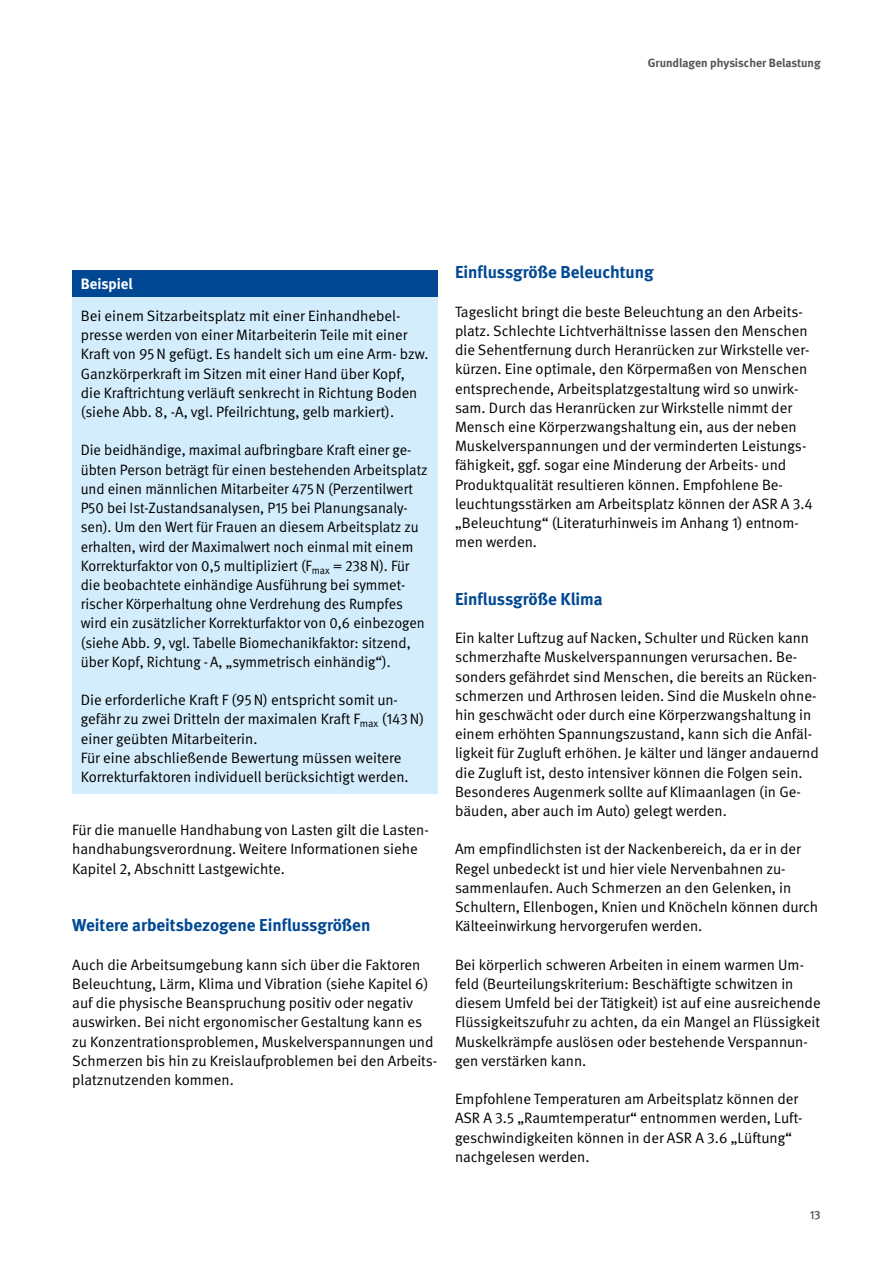
<style>
.page{position:relative;width:893px;height:1263px;background:#fff}
.page>*{position:absolute;margin:0;border:0;box-sizing:border-box;transform-origin:0 0}
.Überschriften_H2_ohne_Zahl{font:700 17.25px "DGUV Meta";color:#004893}
.Fließtext_FT{font:15px/19.2px "DGUV Meta";color:#000}
.Fließtext_STG_FT{font:15px/19.2px "DGUV Meta";color:#000}
.Fließtext_FT_Abstand_vor{font:15px/19.2px "DGUV Meta";color:#000}
.Fließtext_STG_Titel{font:700 15px "DGUV Meta";color:#fff}
.t1{font:700 12px "DGUV Meta";letter-spacing:-.005em;color:#565655}
.t2{font:500 12px "DGUV Meta";color:#565655}
</style>
<div class="page">
<div style="left:72px;top:270px;width:366px;height:28px;background:#004893"></div>
<div style="left:72px;top:298px;width:366px;height:496px;background:#d4edfc"></div>
<p class="t1" style="left:648px;top:56px;width:174px">Grundlagen physischer Belastung</p>
<p class="Fließtext_STG_Titel" style="left:81px;top:274px;width:53px">Beispiel</p>
<p class="Fließtext_STG_FT" style="left:81px;top:307px;width:349px">Bei einem Sitzarbeitsplatz mit einer Einhandhebel&shy;presse werden von einer Mitarbeiterin Teile mit einer Kraft von 95N gefügt. Es handelt sich um eine Arm- bzw.<br>Ganzkörperkraft im Sitzen mit einer Hand über Kopf,<br>die Kraftrichtung verläuft senkrecht in Richtung Boden (siehe Abb. 8, -A, vgl. Pfeilrichtung, gelb markiert).</p>
<p class="Fließtext_STG_FT" style="left:81px;top:441px;width:348px">Die beidhändige, maximal aufbringbare Kraft einer ge&shy;übten Person beträgt für einen bestehenden Arbeitsplatz und einen männlichen Mitarbeiter 475N (Perzentilwert P50 bei Ist-Zustandsanalysen, P15 bei Planungsanaly&shy;sen). Um den Wert für Frauen an diesem Arbeitsplatz zu erhalten, wird der Maximalwert noch einmal mit einem Korrekturfaktor von 0,5 multipliziert (F<sub>max</sub> = 238N). Für die beobachtete einhändige Ausführung bei symmet&shy;rischer Körperhaltung ohne Verdrehung des Rumpfes wird ein zusätzlicher Korrekturfaktor von 0,6 einbezogen (siehe Abb. 9, vgl. Tabelle Biomechanikfaktor: sitzend, über Kopf, Richtung -A, „symmetrisch einhändig“).</p>
<p class="Fließtext_STG_FT" style="left:81px;top:691px;width:345px">Die erforderliche Kraft F (95N) entspricht somit un&shy;gefähr zu zwei Dritteln der maximalen Kraft F<sub>max</sub> (143N) einer geübten Mitarbeiterin.<br>Für eine abschließende Bewertung müssen weitere Korrekturfaktoren individuell berücksichtigt werden.</p>
<p class="Fließtext_FT_Abstand_vor" style="left:72px;top:821px;width:358px">Für die manuelle Handhabung von Lasten gilt die Lasten&shy;handhabungsverordnung. Weitere Informationen siehe<br>Kapitel 2, Abschnitt Lastgewichte.</p>
<h2 class="Überschriften_H2_ohne_Zahl" style="left:72px;top:915px;width:300px">Weitere arbeitsbezogene Einflussgrößen</h2>
<p class="Fließtext_FT" style="left:72px;top:955px;width:367px">Auch die Arbeitsumgebung kann sich über die Faktoren Beleuchtung, Lärm, Klima und Vibration (siehe Kapitel 6) auf die physische Beanspruchung positiv oder negativ auswirken. Bei nicht ergonomischer Gestaltung kann es zu Konzentrationsproblemen, Muskelverspannungen und Schmerzen bis hin zu Kreislaufproblemen bei den Arbeits&shy;platznutzenden kommen.</p>
<h2 class="Überschriften_H2_ohne_Zahl" style="left:455px;top:262px;width:200px">Einflussgröße Beleuchtung</h2>
<p class="Fließtext_FT" style="left:455px;top:302px;width:359px">Tageslicht bringt die beste Beleuchtung an den Arbeits&shy;platz. Schlechte Lichtverhältnisse lassen den Menschen die Sehentfernung durch Heranrücken zur Wirkstelle ver&shy;kürzen. Eine optimale, den Körpermaßen von Menschen entsprechende, Arbeitsplatzgestaltung wird so unwirk&shy;sam. Durch das Heranrücken zur Wirkstelle nimmt der Mensch eine Körperzwangshaltung ein, aus der neben Muskelverspannungen und der verminderten Leistungs&shy;fähigkeit, ggf. sogar eine Minderung der Arbeits- und Produktqualität resultieren können. Empfohlene Be&shy;leuchtungsstärken am Arbeitsplatz können der ASR A 3.4 „Beleuchtung“ (Literaturhinweis im Anhang 1) entnom&shy;men werden.</p>
<h2 class="Überschriften_H2_ohne_Zahl" style="left:455px;top:589px;width:149px">Einflussgröße Klima</h2>
<p class="Fließtext_FT" style="left:455px;top:629px;width:365px">Ein kalter Luftzug auf Nacken, Schulter und Rücken kann schmerzhafte Muskelverspannungen verursachen. Be&shy;sonders gefährdet sind Menschen, die bereits an Rücken&shy;schmerzen und Arthrosen leiden. Sind die Muskeln ohne&shy;hin geschwächt oder durch eine Körperzwangshaltung in einem erhöhten Spannungszustand, kann sich die Anfäl&shy;ligkeit für Zugluft erhöhen. Je kälter und länger andauernd die Zugluft ist, desto intensiver können die Folgen sein.<br>Besonderes Augenmerk sollte auf Klimaanlagen (in Ge&shy;bäuden, aber auch im Auto) gelegt werden.</p>
<p class="Fließtext_FT" style="left:455px;top:840px;width:365px">Am empfindlichsten ist der Nackenbereich, da er in der Regel unbedeckt ist und hier viele Nervenbahnen zu&shy;sammenlaufen. Auch Schmerzen an den Gelenken, in Schultern, Ellenbogen, Knien und Knöcheln können durch Kälteeinwirkung hervorgerufen werden.</p>
<p class="Fließtext_FT" style="left:455px;top:955px;width:367px">Bei körperlich schweren Arbeiten in einem warmen Um&shy;feld (Beurteilungskriterium: Beschäftigte schwitzen in diesem Umfeld bei der Tätigkeit) ist auf eine ausreichende Flüssigkeitszufuhr zu achten, da ein Mangel an Flüssigkeit Muskelkrämpfe auslösen oder bestehende Verspannun&shy;gen verstärken kann.</p>
<p class="Fließtext_FT" style="left:455px;top:1090px;width:348px">Empfohlene Temperaturen am Arbeitsplatz können der ASR A 3.5 „Raumtemperatur“ entnommen werden, Luft&shy;geschwindigkeiten können in der ASR A 3.6 „Lüftung“ nachgelesen werden.</p>
<p class="t2" style="left:810px;top:1208px;width:13px">13</p>
</div>
